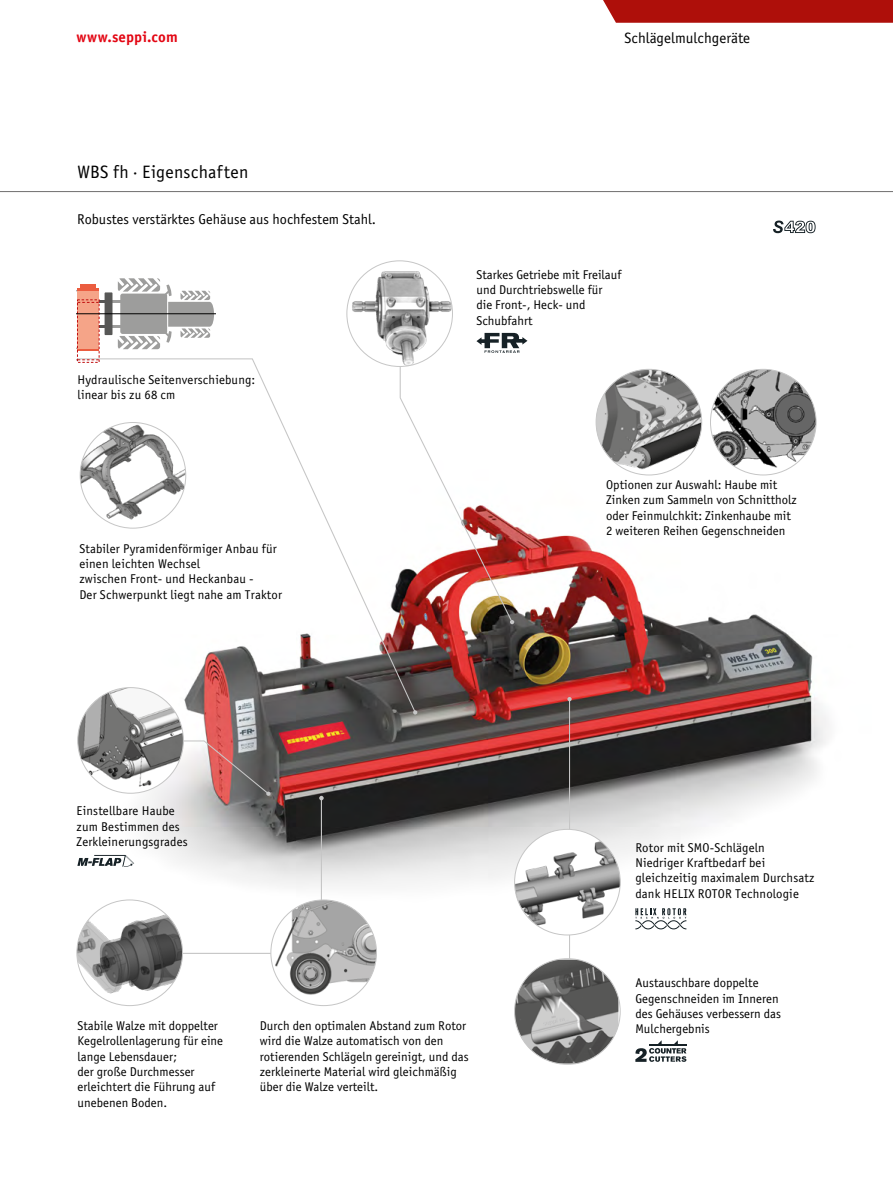
<style>
.page{position:relative;width:893px;height:1191px;background:#fff}
.page>*{position:absolute;margin:0;border:0;box-sizing:border-box;transform-origin:0 0}
.t1{font:18px "Officina Sans Book ITC";letter-spacing:.01em;color:#000}
.t2{font:15px "Officina Sans Book ITC";color:#000}
.t3{font:15px "Officina Sans Bold ITC";letter-spacing:.005em;color:#e30613}
.t4{font:14.25px "Officina Sans Book ITC";color:#000}
.t5{font:12.75px/15.3px "Officina Sans Book ITC";color:#000}
</style>
<div class="page">
<div style="left:603px;top:0;width:290px;height:23px;background:#ae0f0a"></div>
<hr style="left:0;top:191px;width:893px;height:1px;background:#706f6f">
<img style="left:177px;top:444px;width:652px;height:496px">
<svg style="left:78px;top:358px;width:339px;height:356px"></svg>
<svg style="left:413px;top:710px;width:4px;height:4px"></svg>
<img style="left:596px;top:369px;width:106px;height:106px;border-radius:53px">
<img style="left:80px;top:422px;width:106px;height:106px;border-radius:53px">
<div style="left:78px;top:288px;width:21px;height:63px;background:#eb5d40"></div>
<svg style="left:77px;top:359px;width:22px;height:1px"></svg>
<svg style="left:77px;top:278px;width:137px;height:71px"></svg>
<hr style="left:77px;top:313px;width:138px;height:1px;background:#000">
<hr style="left:81px;top:284px;width:15px;height:4px;background:#eb5d40">
<img style="left:710px;top:369px;width:106px;height:106px;border-radius:53px">
<svg style="left:773px;top:220px;width:43px;height:13px"></svg>
<hr style="left:569px;top:699px;width:1px;height:268px;background:#c6c6c6">
<svg style="left:567px;top:697px;width:5px;height:4px"></svg>
<img style="left:515px;top:959px;width:103px;height:104px">
<img style="left:515px;top:829px;width:105px;height:106px;border-radius:53px">
<img style="left:271px;top:900px;width:105px;height:105px;border-radius:53px">
<img style="left:77px;top:900px;width:105px;height:105px;border-radius:53px">
<svg style="left:635px;top:908px;width:51px;height:21px"></svg>
<svg style="left:635px;top:1040px;width:51px;height:21px"></svg>
<svg style="left:77px;top:740px;width:247px;height:214px"></svg>
<img style="left:78px;top:687px;width:105px;height:106px;border-radius:53px">
<img style="left:347px;top:261px;width:105px;height:105px;border-radius:53px">
<svg style="left:399px;top:283px;width:128px;height:341px"></svg>
<p class="t3" style="left:77px;top:26px;width:103px">www.seppi.com</p>
<p class="t2" style="left:624px;top:28px;width:127px">Schlägelmulchgeräte</p>
<h1 class="t1" style="left:77px;top:160px;width:172px">WBS fh · Eigenschaften</h1>
<p class="t4" style="left:77px;top:210px;width:300px">Robustes verstärktes Gehäuse aus hochfestem Stahl.</p>
<p class="t5" style="left:78px;top:372px;width:179px">Hydraulische Seitenverschiebung: linear bis zu 68 cm</p>
<p class="t5" style="left:79px;top:540px;width:204px">Stabiler Pyramidenförmiger Anbau für einen leichten Wechsel<br>zwischen Front- und Heckanbau -<br>Der Schwerpunkt liegt nahe am Traktor</p>
<p class="t5" style="left:476px;top:266px;width:147px">Starkes Getriebe mit Freilauf und Durchtriebswelle für die Front-, Heck- und<br>Schubfahrt</p>
<p class="t5" style="left:606px;top:477px;width:192px">Optionen zur Auswahl: Haube mit Zinken zum Sammeln von Schnittholz oder Feinmulchkit: Zinkenhaube mit 2 weiteren Reihen Gegenschneiden</p>
<p class="t5" style="left:77px;top:803px;width:113px">Einstellbare Haube zum Bestimmen des<br>Zerkleinerungsgrades</p>
<p class="t5" style="left:78px;top:1017px;width:147px">Stabile Walze mit doppelter<br>Kegelrollenlagerung für eine lange Lebensdauer;<br>der große Durchmesser erleichtert die Führung auf unebenen Boden.</p>
<p class="t5" style="left:260px;top:1017px;width:210px">Durch den optimalen Abstand zum Rotor wird die Walze automatisch von den rotierenden Schlägeln gereinigt, und das zerkleinerte Material wird gleichmäßig über die Walze verteilt.</p>
<p class="t5" style="left:635px;top:839px;width:180px">Rotor mit SMO-Schlägeln<br>Niedriger Kraftbedarf bei gleichzeitig maximalem Durchsatz dank HELIX ROTOR Technologie</p>
<p class="t5" style="left:635px;top:974px;width:147px">Austauschbare doppelte<br>Gegenschneiden im Inneren des Gehäuses verbessern das<br>Mulchergebnis</p>
</div>
